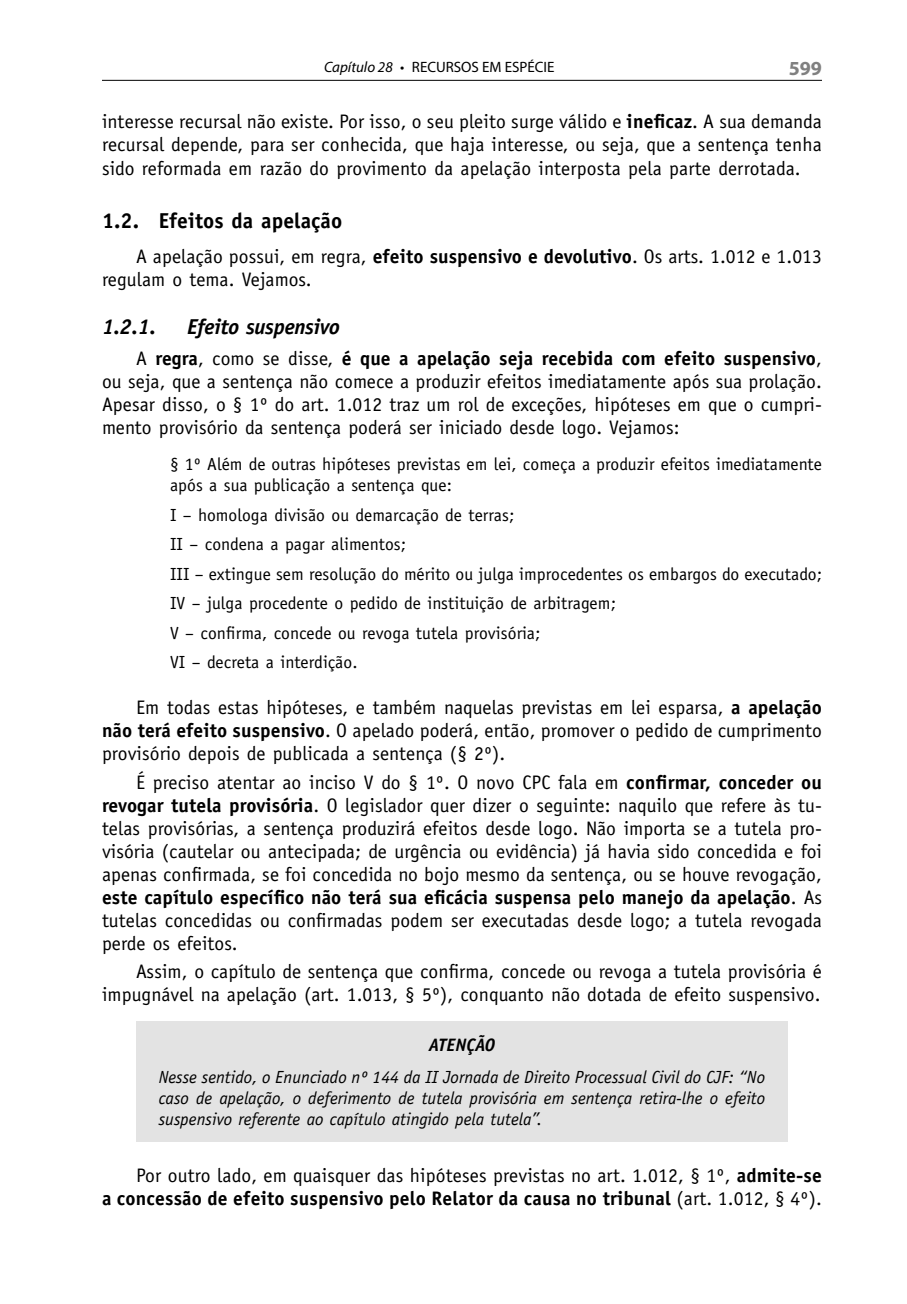
<style>
.page{position:relative;width:907px;height:1304px;background:#fff}
.page>*{position:absolute;margin:0;border:0;box-sizing:border-box;transform-origin:0 0}
.tit_3{font:italic 700 21.6px "Officina Sans Std";letter-spacing:-.01em;color:#000}
.tit_2{font:700 21.6px "Officina Sans Std";letter-spacing:.005em;color:#000}
.t1{font:700 20px "Myriad Pro";color:#808080}
.t{font:19.6px/23px "Officina Sans Std";letter-spacing:.005em;color:#000;text-align:justify}
.quadro_tit{font:italic 700 18px "Officina Sans Std";letter-spacing:.005em;color:#000}
.t_recuado{font:17.6px/21px "Officina Sans Std";letter-spacing:.005em;color:#000}
.quadro_t{font:italic 17.6px/21px "Officina Sans Std";color:#000;text-align:justify}
.t2{font:15px "Myriad Pro";color:#000}
.s1{font-style:italic}
.s2{font-weight:700}
</style>
<div class="page">
<hr style="left:102px;top:80px;width:720px;height:1px;background:#000">
<div style="left:136px;top:1021px;width:652px;height:43px;background:#e3e3e3"></div>
<div style="left:136px;top:1054px;width:652px;height:88px;background:#e3e3e3"></div>
<p class="t2" style="left:324px;top:57px;width:232px"><span class="s1">Capítulo 28</span> • RECURSOS EM ESPÉCIE</p>
<p class="t1" style="left:789px;top:55px;width:35px">599</p>
<p class="t" style="left:102px;top:109px;width:722px;line-height:23.6px">interesse recursal não existe. Por isso, o seu pleito surge válido e <span class="s2">ineficaz</span>. A sua demanda recursal depende, para ser conhecida, que haja interesse, ou seja, que a sentença tenha sido reformada em razão do provimento da apelação interposta pela parte derrotada.</p>
<p class="tit_2" style="left:102px;top:207px;width:242px">1.2. Efeitos da apelação</p>
<p class="t" style="left:102px;top:244px;width:721px;text-indent:34px">A apelação possui, em regra, <span class="s2">efeito suspensivo e devolutivo</span>. Os arts. 1.012 e 1.013 regulam o tema. Vejamos.</p>
<p class="tit_3" style="left:102px;top:313px;width:56px">1.2.1.</p>
<p class="tit_3" style="left:187px;top:313px;width:155px">Efeito suspensivo</p>
<p class="t" style="left:102px;top:347px;width:722px;text-indent:34px">A <span class="s2">regra</span>, como se disse, <span class="s2">é que a apelação seja recebida com efeito suspensivo</span>, ou seja, que a sentença não comece a produzir efeitos imediatamente após sua prolação.<br>Apesar disso, o § 1º do art. 1.012 traz um rol de exceções, hipóteses em que o cumpri&shy;mento provisório da sentença poderá ser iniciado desde logo. Vejamos:</p>
<p class="t_recuado" style="left:170px;top:454px;width:654px">§ 1º Além de outras hipóteses previstas em lei, começa a produzir efeitos imediatamente após a sua publicação a sentença que:</p>
<p class="t_recuado" style="left:170px;top:504px;width:346px">I – homologa divisão ou demarcação de terras;</p>
<p class="t_recuado" style="left:170px;top:534px;width:238px">II – condena a pagar alimentos;</p>
<p class="t_recuado" style="left:170px;top:563px;width:653px">III – extingue sem resolução do mérito ou julga improcedentes os embargos do executado;</p>
<p class="t_recuado" style="left:170px;top:593px;width:447px">IV – julga procedente o pedido de instituição de arbitragem;</p>
<p class="t_recuado" style="left:170px;top:622px;width:372px">V – confirma, concede ou revoga tutela provisória;</p>
<p class="t_recuado" style="left:170px;top:652px;width:189px">VI – decreta a interdição.</p>
<p class="t" style="left:102px;top:696px;width:722px;text-indent:34px">Em todas estas hipóteses, e também naquelas previstas em lei esparsa, <span class="s2">a apelação não terá efeito suspensivo</span>. O apelado poderá, então, promover o pedido de cumprimento provisório depois de publicada a sentença (§ 2º).</p>
<p class="t" style="left:102px;top:771px;width:722px;text-indent:34px">É preciso atentar ao inciso V do § 1º. O novo CPC fala em <span class="s2">confirmar, conceder ou revogar tutela provisória</span>. O legislador quer dizer o seguinte: naquilo que refere às tu&shy;telas provisórias, a sentença produzirá efeitos desde logo. Não importa se a tutela pro&shy;visória (cautelar ou antecipada; de urgência ou evidência) já havia sido concedida e foi apenas confirmada, se foi concedida no bojo mesmo da sentença, ou se houve revogação, <span class="s2">este capítulo específico não terá sua eficácia suspensa pelo manejo da apelação</span>. As tutelas concedidas ou confirmadas podem ser executadas desde logo; a tutela revogada perde os efeitos.</p>
<p class="t" style="left:102px;top:960px;width:721px;text-align:right">Assim, o capítulo de sentença que confirma, concede ou revoga a tutela provisória é impugnável na apelação (art. 1.013, § 5º), conquanto não dotada de efeito suspensivo.</p>
<p class="quadro_tit" style="left:429px;top:1034px;width:68px">ATENÇÃO</p>
<p class="quadro_t" style="left:159px;top:1067px;width:608px">Nesse sentido, o Enunciado nº 144 da II Jornada de Direito Processual Civil do CJF: “No caso de apelação, o deferimento de tutela provisória em sentença retira-lhe o efeito suspensivo referente ao capítulo atingido pela tutela”.</p>
<p class="t" style="left:102px;top:1164px;width:722px;text-align:right">Por outro lado, em quaisquer das hipóteses previstas no art. 1.012, § 1º, <span class="s2">admite-se<br>a concessão de efeito suspensivo pelo Relator da causa no tribunal</span> (art. 1.012, § 4º).</p>
</div>
